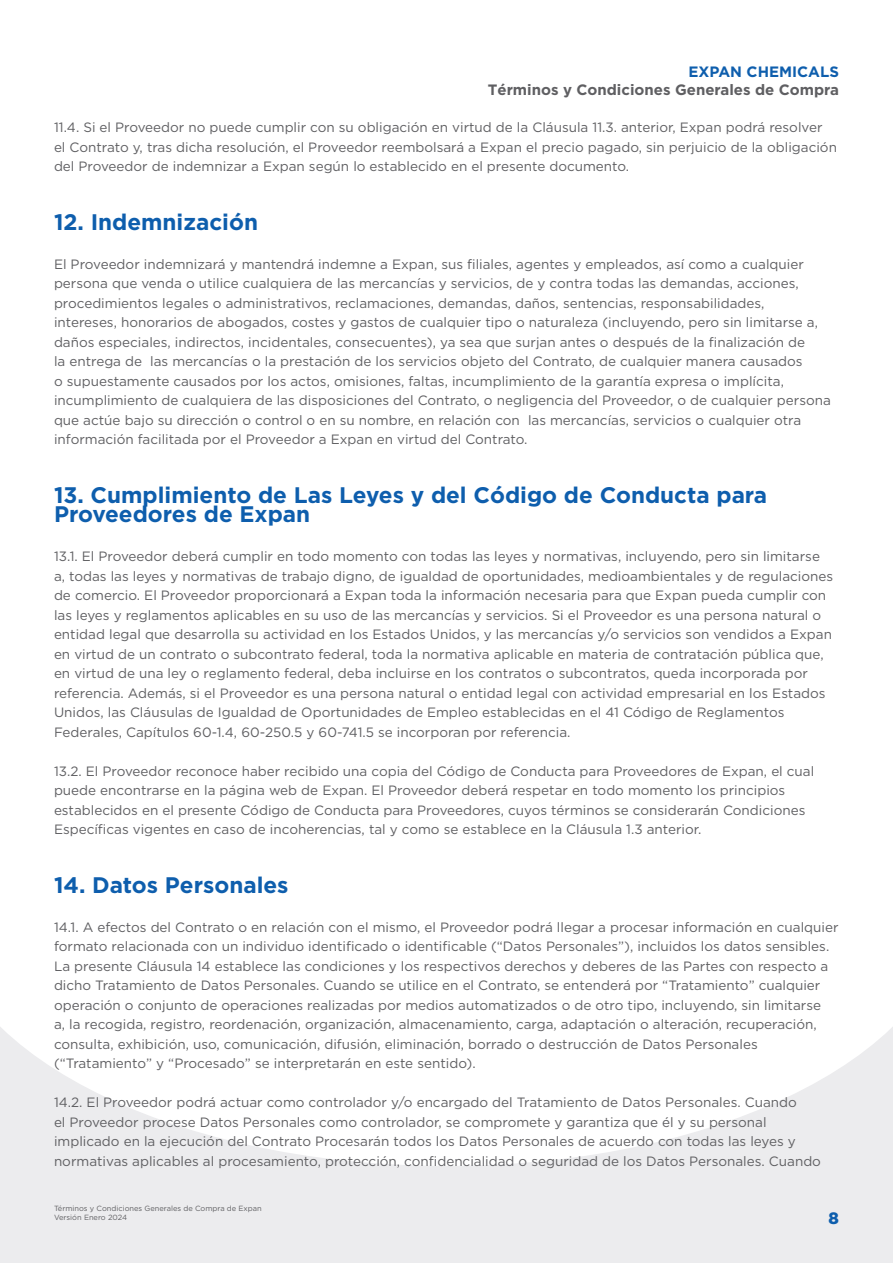
<style>
.page{position:relative;width:893px;height:1263px;background:#fff}
.page>*{position:absolute;margin:0;border:0;box-sizing:border-box;transform-origin:0 0}
.Body{font:700 22.5px/19.5px "Gotham";color:#0e5ead}
.t1{font:900 16.5px "Gotham";color:#0e5ead}
.t2{font:700 15px "Gotham";color:#5f5f62}
.t3{font:700 15px "Gotham";color:#0e5ead}
.Body-2{font:13.5px/19.5px "Gotham";color:#5f5f62}
.t4{font:7.5px/9px "Gotham";color:#5f5f62}
</style>
<div class="page">
<div style="left:0;top:913px;width:893px;height:350px;background:#ececee"></div>
<svg style="left:0;top:913px;width:893px;height:253px;fill:#fff"></svg>
<p class="t3" style="left:688px;top:63px;width:152px">EXPAN CHEMICALS</p>
<p class="t2" style="left:488px;top:81px;width:353px">Términos y Condiciones Generales de Compra</p>
<p class="Body-2" style="left:54px;top:117px;width:784px">11.4. Si el Proveedor no puede cumplir con su obligación en virtud de la Cláusula 11.3. anterior, Expan podrá resolver el Contrato y, tras dicha resolución, el Proveedor reembolsará a Expan el precio pagado, sin perjuicio de la obligación del Proveedor de indemnizar a Expan según lo establecido en el presente documento.</p>
<p class="Body" style="left:54px;top:211px;width:206px">12. Indemnización</p>
<p class="Body-2" style="left:54px;top:254px;width:778px">El Proveedor indemnizará y mantendrá indemne a Expan, sus filiales, agentes y empleados, así como a cualquier persona que venda o utilice cualquiera de las mercancías y servicios, de y contra todas las demandas, acciones, procedimientos legales o administrativos, reclamaciones, demandas, daños, sentencias, responsabilidades, intereses, honorarios de abogados, costes y gastos de cualquier tipo o naturaleza (incluyendo, pero sin limitarse a, daños especiales, indirectos, incidentales, consecuentes), ya sea que surjan antes o después de la finalización de<br>la entrega de las mercancías o la prestación de los servicios objeto del Contrato, de cualquier manera causados<br>o supuestamente causados por los actos, omisiones, faltas, incumplimiento de la garantía expresa o implícita, incumplimiento de cualquiera de las disposiciones del Contrato, o negligencia del Proveedor, o de cualquier persona que actúe bajo su dirección o control o en su nombre, en relación con las mercancías, servicios o cualquier otra información facilitada por el Proveedor a Expan en virtud del Contrato.</p>
<p class="Body" style="left:54px;top:484px;width:715px">13. Cumplimiento de Las Leyes y del Código de Conducta para<br>Proveedores de Expan</p>
<p class="Body-2" style="left:54px;top:546px;width:781px">13.1. El Proveedor deberá cumplir en todo momento con todas las leyes y normativas, incluyendo, pero sin limitarse a, todas las leyes y normativas de trabajo digno, de igualdad de oportunidades, medioambientales y de regulaciones de comercio. El Proveedor proporcionará a Expan toda la información necesaria para que Expan pueda cumplir con las leyes y reglamentos aplicables en su uso de las mercancías y servicios. Si el Proveedor es una persona natural o entidad legal que desarrolla su actividad en los Estados Unidos, y las mercancías y/o servicios son vendidos a Expan en virtud de un contrato o subcontrato federal, toda la normativa aplicable en materia de contratación pública que, en virtud de una ley o reglamento federal, deba incluirse en los contratos o subcontratos, queda incorporada por referencia. Además, si el Proveedor es una persona natural o entidad legal con actividad empresarial en los Estados Unidos, las Cláusulas de Igualdad de Oportunidades de Empleo establecidas en el 41 Código de Reglamentos Federales, Capítulos 60-1.4, 60-250.5 y 60-741.5 se incorporan por referencia.</p>
<p class="Body-2" style="left:54px;top:761px;width:762px">13.2. El Proveedor reconoce haber recibido una copia del Código de Conducta para Proveedores de Expan, el cual puede encontrarse en la página web de Expan. El Proveedor deberá respetar en todo momento los principios establecidos en el presente Código de Conducta para Proveedores, cuyos términos se considerarán Condiciones Específicas vigentes en caso de incoherencias, tal y como se establece en la Cláusula 1.3 anterior.</p>
<p class="Body" style="left:54px;top:874px;width:236px">14. Datos Personales</p>
<p class="Body-2" style="left:54px;top:917px;width:786px">14.1. A efectos del Contrato o en relación con el mismo, el Proveedor podrá llegar a procesar información en cualquier formato relacionada con un individuo identificado o identificable (“Datos Personales”), incluidos los datos sensibles.<br>La presente Cláusula 14 establece las condiciones y los respectivos derechos y deberes de las Partes con respecto a dicho Tratamiento de Datos Personales. Cuando se utilice en el Contrato, se entenderá por “Tratamiento” cualquier operación o conjunto de operaciones realizadas por medios automatizados o de otro tipo, incluyendo, sin limitarse<br>a, la recogida, registro, reordenación, organización, almacenamiento, carga, adaptación o alteración, recuperación, consulta, exhibición, uso, comunicación, difusión, eliminación, borrado o destrucción de Datos Personales (“Tratamiento” y “Procesado” se interpretarán en este sentido).</p>
<p class="Body-2" style="left:54px;top:1092px;width:768px">14.2. El Proveedor podrá actuar como controlador y/o encargado del Tratamiento de Datos Personales. Cuando<br>el Proveedor procese Datos Personales como controlador, se compromete y garantiza que él y su personal implicado en la ejecución del Contrato Procesarán todos los Datos Personales de acuerdo con todas las leyes y normativas aplicables al procesamiento, protección, confidencialidad o seguridad de los Datos Personales. Cuando</p>
<p class="t4" style="left:54px;top:1204px;width:209px">Términos y Condiciones Generales de Compra de Expan<br>Versión Enero 2024</p>
<p class="t1" style="left:829px;top:1207px;width:12px">8</p>
</div>
